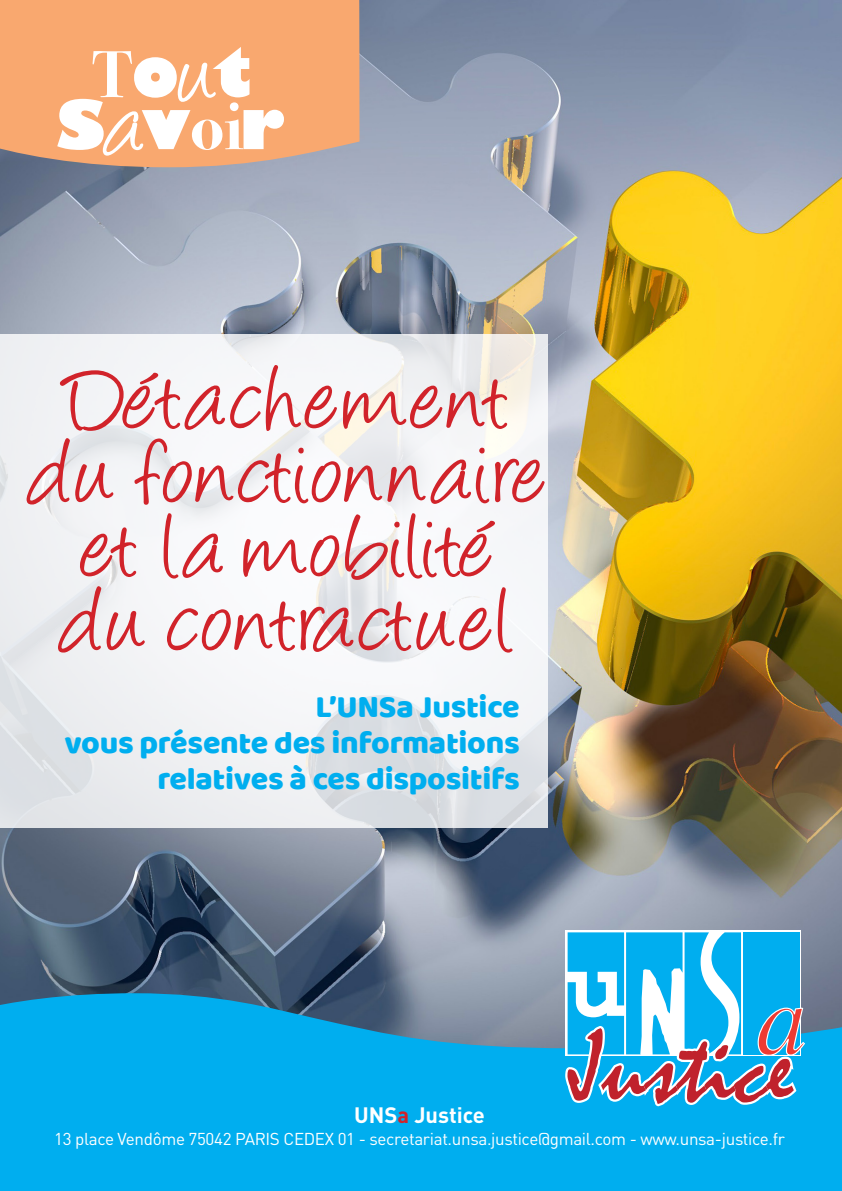
<style>
.page{position:relative;width:842px;height:1191px;background:#fff}
.page>*{position:absolute;margin:0;border:0;box-sizing:border-box;transform-origin:0 0}
.t1{font:106px "Angelina";letter-spacing:.02em;color:#d1232a}
.t2{font:106px "Angelina";letter-spacing:.04em;color:#d1232a}
.t3{font:106px "Angelina";letter-spacing:.045em;color:#d1232a}
.t4{font:800 66.4px/52px "Gill Sans";color:#fff;text-align:center}
.t5{font:32px/36px "Baloo";letter-spacing:-.01em;color:#00aeef;text-align:right}
.t6{font:700 22px "DINOT";color:#fff}
.t7{font:17px "DINOT";letter-spacing:-.02em;color:#fff}
.s1{font-family:"Bodoni Svty Two OSITCTT";font-weight:700}
.s2{font-family:"Angelina";font-weight:400;font-size:105.8px}
.s3{color:#d1232a}
</style>
<div class="page">
<img style="left:0;top:0;width:842px;height:993px">
<div style="left:0;top:0;width:359px;height:167px;background:#f9a86f"></div>
<svg style="left:0;top:993px;width:842px;height:198px;background:#0ba8e4"></svg>
<svg style="left:565px;top:932px;width:240px;height:174px"></svg>
<svg style="left:0;top:334px;width:548px;height:494px;fill:#f3f4f5"></svg>
<p class="t4" style="left:56px;top:46px;width:233px"><span class="s1">T</span>o<span class="s2">u</span>t<br>S<span class="s2">a</span>v<span class="s1">oi</span>r</p>
<p class="t3" style="left:66px;top:354px;width:445px">Détachement</p>
<p class="t1" style="left:29px;top:428px;width:518px">du fonctionnaire</p>
<p class="t1" style="left:82px;top:502px;width:412px">et la mobilité</p>
<p class="t2" style="left:60px;top:576px;width:456px">du contractuel</p>
<p class="t5" style="left:64px;top:688px;width:457px">L’UNSa Justice<br>vous présente des informations relatives à ces dispositifs</p>
<p class="t6" style="left:354px;top:1100px;width:132px">UNS<span class="s3">a</span> Justice</p>
<p class="t7" style="left:54px;top:1127px;width:732px">13 place Vendôme 75042 PARIS CEDEX 01 - secretariat.unsa.justice@gmail.com - www.unsa-justice.fr</p>
</div>
